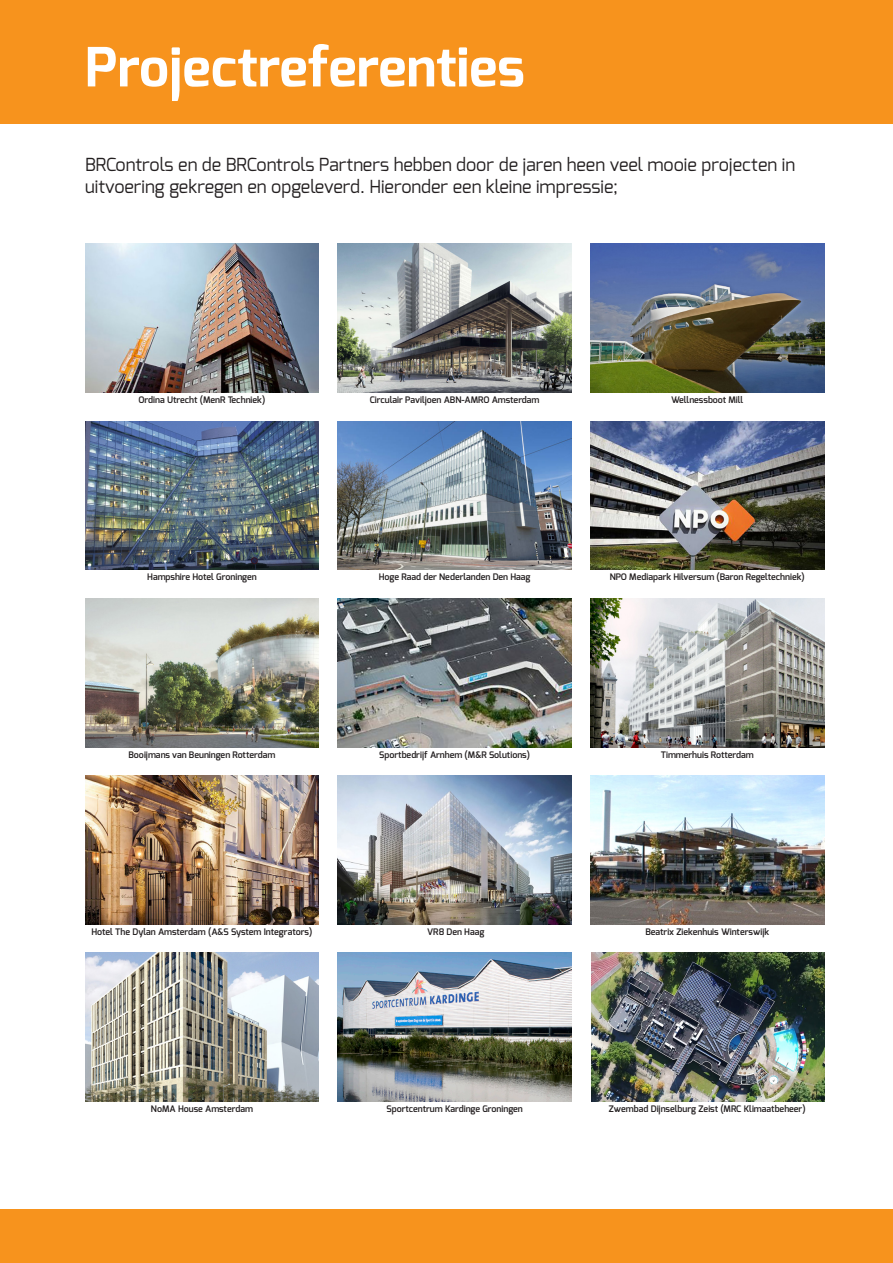
<style>
.page{position:relative;width:893px;height:1263px;background:#fff}
.page>*{position:absolute;margin:0;border:0;box-sizing:border-box;transform-origin:0 0}
.t1{font:700 54px "Exo";color:#fff}
.t2{font:18px/21.6px "Exo";color:#231f20}
.t3{font:600 9px "Exo";color:#231f20}
</style>
<div class="page">
<div style="left:0;top:0;width:893px;height:124px;background:#f7931d"></div>
<div style="left:0;top:1209px;width:893px;height:54px;background:#f7931d"></div>
<img style="left:85px;top:244px;width:234px;height:148px">
<img style="left:338px;top:244px;width:234px;height:148px">
<img style="left:590px;top:244px;width:234px;height:148px">
<img style="left:85px;top:421px;width:234px;height:149px">
<img style="left:338px;top:421px;width:234px;height:149px">
<img style="left:590px;top:421px;width:234px;height:149px">
<img style="left:85px;top:598px;width:234px;height:149px">
<img style="left:338px;top:598px;width:234px;height:149px">
<img style="left:590px;top:598px;width:234px;height:149px">
<img style="left:338px;top:776px;width:234px;height:148px">
<img style="left:85px;top:776px;width:234px;height:148px">
<img style="left:591px;top:953px;width:234px;height:149px">
<img style="left:85px;top:953px;width:234px;height:149px">
<img style="left:338px;top:953px;width:234px;height:149px">
<img style="left:590px;top:776px;width:234px;height:148px">
<p class="t1" style="left:85px;top:32px;width:441px">Projectreferenties</p>
<p class="t2" style="left:85px;top:154px;width:712px">BRControls en de BRControls Partners hebben door de jaren heen veel mooie projecten in uitvoering gekregen en opgeleverd. Hieronder een kleine impressie;</p>
<p class="t3" style="left:139px;top:394px;width:128px">Ordina Utrecht (MenR Techniek)</p>
<p class="t3" style="left:370px;top:394px;width:171px">Circulair Paviljoen ABN-AMRO Amsterdam</p>
<p class="t3" style="left:671px;top:394px;width:74px">Wellnessboot Mill</p>
<p class="t3" style="left:147px;top:571px;width:111px">Hampshire Hotel Groningen</p>
<p class="t3" style="left:379px;top:571px;width:153px">Hoge Raad der Nederlanden Den Haag</p>
<p class="t3" style="left:610px;top:571px;width:197px">NPO Mediapark Hilversum (Baron Regeltechniek)</p>
<p class="t3" style="left:129px;top:749px;width:148px">Booijmans van Beuningen Rotterdam</p>
<p class="t3" style="left:379px;top:749px;width:152px">Sportbedrijf Arnhem (M&amp;R Solutions)</p>
<p class="t3" style="left:661px;top:749px;width:95px">Timmerhuis Rotterdam</p>
<p class="t3" style="left:92px;top:926px;width:222px">Hotel The Dylan Amsterdam (A&amp;S System Integrators)</p>
<p class="t3" style="left:427px;top:926px;width:59px">VR8 Den Haag</p>
<p class="t3" style="left:645px;top:926px;width:125px">Beatrix Ziekenhuis Winterswijk</p>
<p class="t3" style="left:151px;top:1103px;width:104px">NoMA House Amsterdam</p>
<p class="t3" style="left:386px;top:1103px;width:138px">Sportcentrum Kardinge Groningen</p>
<p class="t3" style="left:609px;top:1103px;width:198px">Zwembad Dijnselburg Zeist (MRC Klimaatbeheer)</p>
</div>
